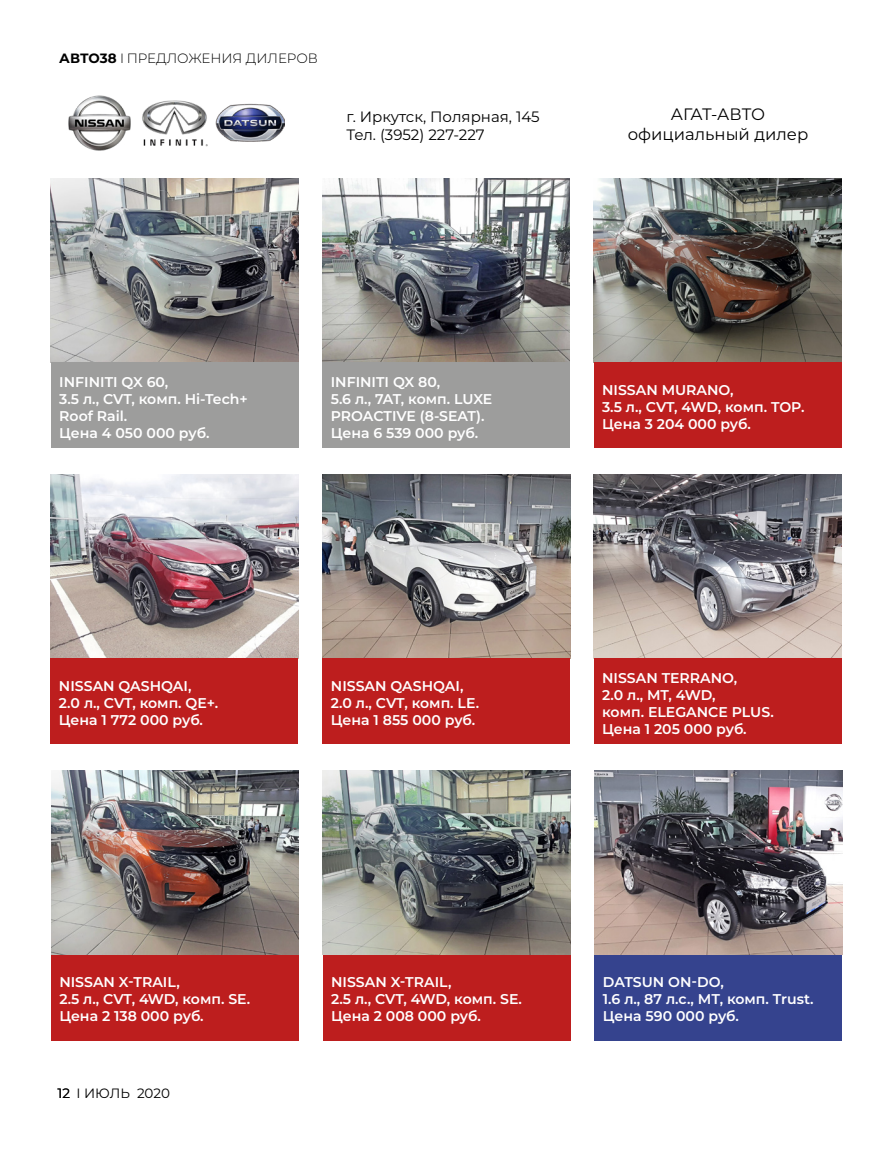
<style>
.page{position:relative;width:893px;height:1149px;background:#fff}
.page>*{position:absolute;margin:0;border:0;box-sizing:border-box;transform-origin:0 0}
.t1{font:16.5px/19.8px "Montserrat";color:#000;text-align:center}
.t2{font:15px/18px "Montserrat";color:#000}
.t3{font:600 14.1px/17px "Montserrat";color:#fff}
.t4{font:300 13.5px "Montserrat";color:#000}
.t5{font:13.5px "Montserrat";color:#000}
.s1{font-weight:700}
</style>
<div class="page">
<img style="left:323px;top:474px;width:247px;height:184px">
<div style="left:323px;top:658px;width:247px;height:86px;background:#bd1e1e"></div>
<img style="left:51px;top:474px;width:247px;height:184px">
<div style="left:51px;top:658px;width:247px;height:86px;background:#bd1e1e"></div>
<img style="left:594px;top:474px;width:247px;height:184px">
<div style="left:594px;top:658px;width:247px;height:86px;background:#bd1e1e"></div>
<img style="left:595px;top:770px;width:247px;height:184px">
<div style="left:595px;top:954px;width:247px;height:85px;background:#35438e"></div>
<img style="left:51px;top:770px;width:248px;height:184px">
<div style="left:51px;top:954px;width:248px;height:85px;background:#bd1e1e"></div>
<img style="left:323px;top:770px;width:247px;height:184px">
<div style="left:323px;top:954px;width:247px;height:85px;background:#bd1e1e"></div>
<img style="left:594px;top:178px;width:247px;height:184px">
<div style="left:594px;top:362px;width:247px;height:86px;background:#bd1e1e"></div>
<img style="left:51px;top:178px;width:247px;height:184px">
<div style="left:51px;top:362px;width:247px;height:86px;background:#9d9d9c"></div>
<img style="left:322px;top:178px;width:248px;height:184px">
<div style="left:322px;top:362px;width:248px;height:86px;background:#9d9d9c"></div>
<img style="left:142px;top:100px;width:66px;height:47px">
<img style="left:215px;top:104px;width:69px;height:38px">
<img style="left:68px;top:95px;width:63px;height:56px">
<p class="t4" style="left:59px;top:49px;width:260px"><span class="s1">АВТО38</span> I ПРЕДЛОЖЕНИЯ ДИЛЕРОВ</p>
<p class="t2" style="left:346px;top:107px;width:195px">г. Иркутск, Полярная, 145<br>Тел. (3952) 227-227</p>
<p class="t1" style="left:628px;top:104px;width:182px">АГАТ-АВТО официальный дилер</p>
<p class="t3" style="left:59px;top:372px;width:190px">INFINITI QX 60,<br>3.5 л., CVT, комп. Hi-Tech+<br>Roof Rail.<br>Цена 4 050 000 руб.</p>
<p class="t3" style="left:331px;top:372px;width:163px">INFINITI QX 80,<br>5.6 л., 7AT, комп. LUXE<br>PROACTIVE (8-SEAT).<br>Цена 6 539 000 руб.</p>
<p class="t3" style="left:602px;top:381px;width:204px">NISSAN MURANO,<br>3.5 л., CVT, 4WD, комп. TOP.<br>Цена 3 204 000 руб.</p>
<p class="t3" style="left:59px;top:677px;width:161px">NISSAN QASHQAI,<br>2.0 л., CVT, комп. QE+.<br>Цена 1 772 000 руб.</p>
<p class="t3" style="left:602px;top:668px;width:173px">NISSAN TERRANO,<br>2.0 л., MT, 4WD,<br>комп. ELEGANCE PLUS.<br>Цена 1 205 000 руб.</p>
<p class="t3" style="left:331px;top:677px;width:150px">NISSAN QASHQAI,<br>2.0 л., CVT, комп. LE.<br>Цена 1 855 000 руб.</p>
<p class="t3" style="left:59px;top:972px;width:192px">NISSAN X-TRAIL,<br>2.5 л., CVT, 4WD, комп. SE.<br>Цена 2 138 000 руб.</p>
<p class="t3" style="left:331px;top:972px;width:192px">NISSAN X-TRAIL,<br>2.5 л., CVT, 4WD, комп. SE.<br>Цена 2 008 000 руб.</p>
<p class="t5" style="left:58px;top:1083px;width:14px">12</p>
<p class="t5" style="left:77px;top:1083px;width:95px">I ИЮЛЬ 2020</p>
<p class="t3" style="left:603px;top:972px;width:212px">DATSUN ON-DO,<br>1.6 л., 87 л.с., МТ, комп. Trust.<br>Цена 590 000 руб.</p>
</div>
